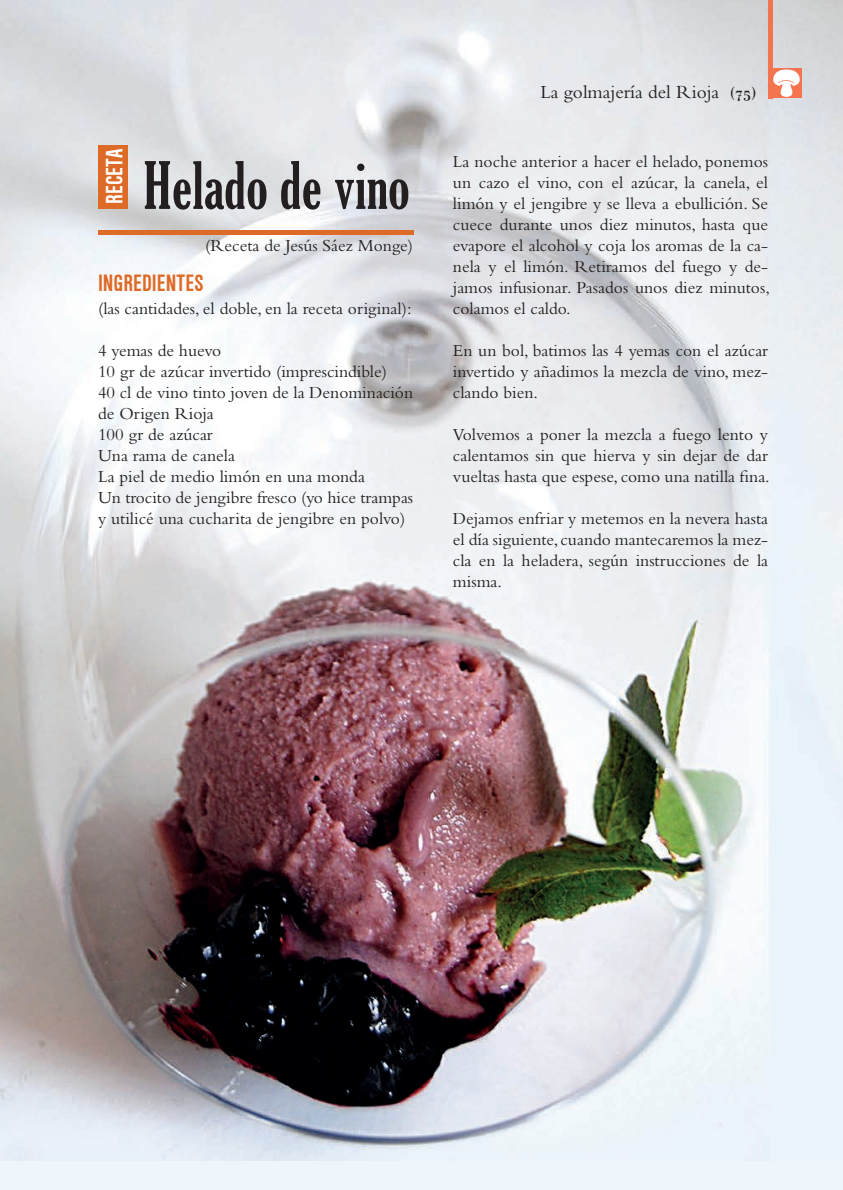
<style>
.page{position:relative;width:843px;height:1190px;background:#fff}
.page>*{position:absolute;margin:0;border:0;box-sizing:border-box;transform-origin:0 0}
.t1{font:63px "Gloucester Bold Extra Condensed PL";color:#231f20}
.t2{font:700 condensed 24.5px "Nimbus San D";color:#de6a27}
.t3{font:700 condensed 24.5px "Nimbus San D";letter-spacing:.005em;color:#fff}
.t4{font:19.25px "Bembo";color:#231f20}
.t5{font:17.5px/21px "Bembo";color:#231f20;text-align:justify}
.t6{font:15.75px "Katrina";color:#231f20}
</style>
<div class="page">
<div style="left:0;top:0;width:843px;height:1189px;background:#eef5fb"></div>
<img style="left:0;top:0;width:843px;height:1160px">
<div style="left:771px;top:68px;width:30px;height:30px;background:#f3744f"></div>
<div style="left:768px;top:0;width:5px;height:98px;background:#f3744f"></div>
<svg style="left:773px;top:69px;width:27px;height:28px"></svg>
<div style="left:98px;top:146px;width:30px;height:63px;background:#de6a27"></div>
<div style="left:98px;top:230px;width:315px;height:5px;background:#de6a27"></div>
<h2 class="t3" style="left:101px;top:204px;width:56px;rotate:-90deg">RECETA</h2>
<h1 class="t1" style="left:143px;top:146px;width:268px">Helado de vino</h1>
<p class="t5" style="left:205px;top:235px;width:209px">(Receta de Jesús Sáez Monge)</p>
<h2 class="t2" style="left:98px;top:270px;width:107px">INGREDIENTES</h2>
<p class="t5" style="left:98px;top:298px;width:315px">(las cantidades, el doble, en la receta original):</p>
<p class="t5" style="left:98px;top:340px;width:317px;text-align:left">4 yemas de huevo<br>10 gr de azúcar invertido (imprescindible)<br>40 cl de vino tinto joven de la Denominación de Origen Rioja<br>100 gr de azúcar<br>Una rama de canela<br>La piel de medio limón en una monda<br>Un trocito de jengibre fresco (yo hice trampas y utilicé una cucharita de jengibre en polvo)</p>
<p class="t4" style="left:540px;top:81px;width:180px">La golmajería del Rioja</p>
<p class="t6" style="left:730px;top:83px;width:27px">(75)</p>
<p class="t5" style="left:453px;top:151px;width:318px">La noche anterior a hacer el helado, ponemos un cazo el vino, con el azúcar, la canela, el limón y el jengibre y se lleva a ebullición. Se cuece durante unos diez minutos, hasta que evapore el alcohol y coja los aromas de la ca&shy;nela y el limón. Retiramos del fuego y de&shy;jamos infusionar. Pasados unos diez minutos, colamos el caldo.</p>
<p class="t5" style="left:453px;top:340px;width:317px">En un bol, batimos las 4 yemas con el azúcar invertido y añadimos la mezcla de vino, mez&shy;clando bien.</p>
<p class="t5" style="left:453px;top:424px;width:318px">Volvemos a poner la mezcla a fuego lento y calentamos sin que hierva y sin dejar de dar vueltas hasta que espese, como una natilla fina.</p>
<p class="t5" style="left:453px;top:508px;width:317px">Dejamos enfriar y metemos en la nevera hasta el día siguiente, cuando mantecaremos la mez&shy;cla en la heladera, según instrucciones de la misma.</p>
</div>
